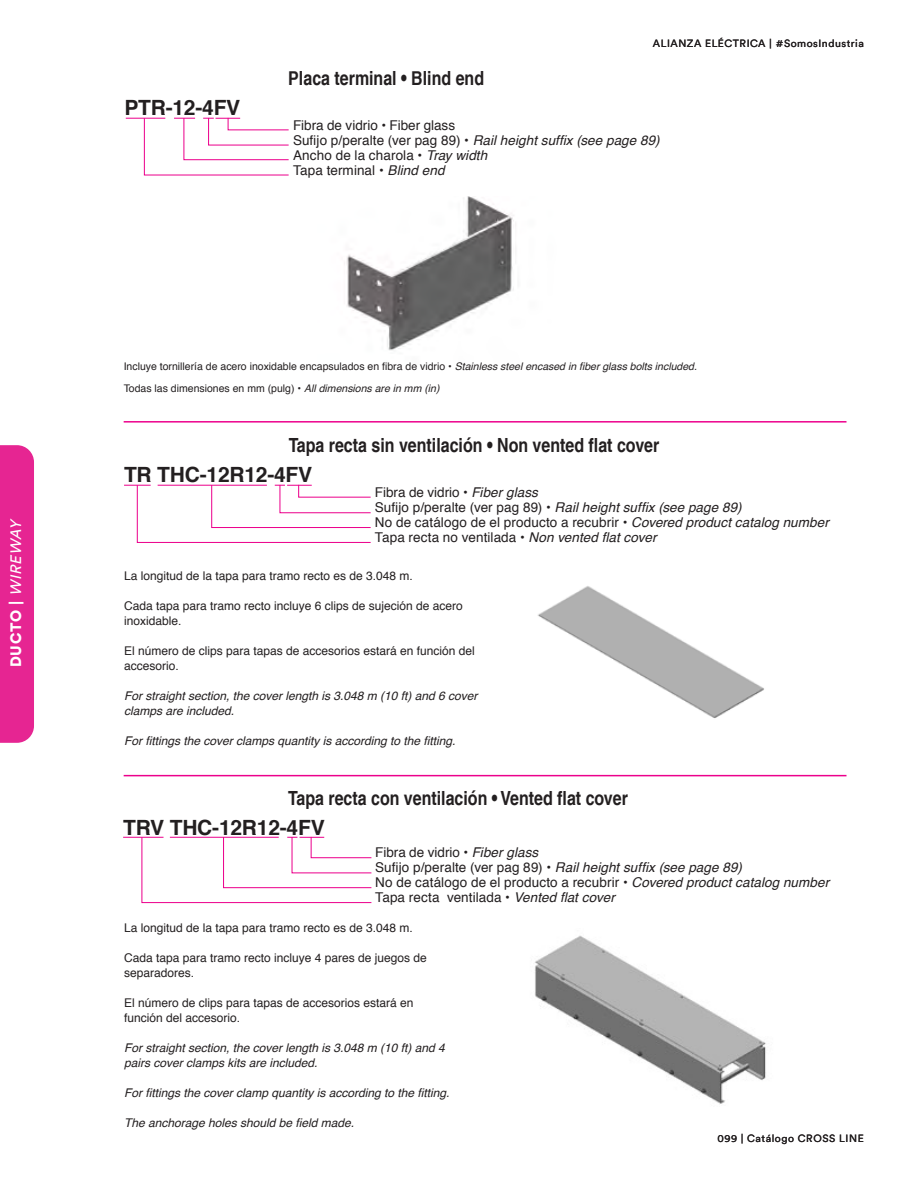
<style>
.page{position:relative;width:918px;height:1188px;background:#fff}
.page>*{position:absolute;margin:0;border:0;box-sizing:border-box;transform-origin:0 0}
.t1{font:700 21px "Helvetica";letter-spacing:-.01em;color:#231f20}
.t2{font:700 condensed 19.5px "Helvetica LT";color:#231f20}
.t3{font:italic 15px "Circular Std";color:#fff}
.t4{font:13.5px/15px "Helvetica";letter-spacing:.005em;color:#231f20}
.t5{font:12px/15px "Helvetica";color:#231f20}
.t6{font:italic 12px/15px "Helvetica";color:#231f20}
.t7{font:10.5px/22.5px "Helvetica";color:#231f20}
.t8{font:10.5px "Circular Std";letter-spacing:.05em;color:#231f20}
.s1{font-weight:900;font-style:normal}
.s2{font-style:italic}
</style>
<div class="page">
<div style="left:0;top:445px;width:34px;height:298px;background:#e62592"></div>
<img style="left:344px;top:197px;width:172px;height:154px">
<img style="left:537px;top:586px;width:227px;height:132px">
<img style="left:535px;top:935px;width:231px;height:169px">
<hr style="left:124px;top:421px;width:723px;height:2px;background:#ec008c">
<hr style="left:124px;top:775px;width:723px;height:1px;background:#ec008c">
<hr style="left:126px;top:118px;width:39px;height:1px;background:#ec008c">
<svg style="left:143px;top:117px;width:146px;height:59px"></svg>
<svg style="left:124px;top:484px;width:247px;height:59px"></svg>
<hr style="left:123px;top:837px;width:41px;height:1px;background:#ec008c">
<svg style="left:141px;top:836px;width:231px;height:68px"></svg>
<p class="t3" style="left:7px;top:667px;width:152px;rotate:-90deg"><span class="s1">D U C T O |</span> WIREWAY</p>
<h1 class="t1" style="left:124px;top:91px;width:117px">PTR-12-4FV</h1>
<h2 class="t2" style="left:288px;top:66px;width:197px">Placa terminal • Blind end</h2>
<p class="t8" style="left:653px;top:37px;width:213px">ALIANZA ELÉCTRICA | #SomosIndustria</p>
<p class="t4" style="left:293px;top:118px;width:368px">Fibra de vidrio • Fiber glass<br>Sufijo p/peralte (ver pag 89) • <span class="s2">Rail height suffix (see page 89)<br></span>Ancho de la charola • <span class="s2">Tray width<br></span>Tapa terminal • <span class="s2">Blind end</span></p>
<p class="t7" style="left:124px;top:355px;width:575px">Incluye tornillería de acero inoxidable encapsulados en fibra de vidrio • <span class="s2">Stainless steel encased in fiber glass bolts included.<br></span>Todas las dimensiones en mm (pulg) • <span class="s2">All dimensions are in mm (in)</span></p>
<h2 class="t2" style="left:289px;top:434px;width:372px">Tapa recta sin ventilación • Non vented flat cover</h2>
<h1 class="t1" style="left:124px;top:458px;width:190px">TR THC-12R12-4FV</h1>
<p class="t4" style="left:375px;top:486px;width:456px">Fibra de vidrio • <span class="s2">Fiber glass<br></span>Sufijo p/peralte (ver pag 89) • <span class="s2">Rail height suffix (see page 89)<br></span>No de catálogo de el producto a recubrir • <span class="s2">Covered product catalog number </span>Tapa recta no ventilada • <span class="s2">Non vented flat cover</span></p>
<p class="t5" style="left:124px;top:569px;width:290px">La longitud de la tapa para tramo recto es de 3.048 m.</p>
<p class="t5" style="left:124px;top:599px;width:340px">Cada tapa para tramo recto incluye 6 clips de sujeción de acero inoxidable.</p>
<p class="t5" style="left:124px;top:644px;width:352px">El número de clips para tapas de accesorios estará en función del accesorio.</p>
<p class="t6" style="left:124px;top:689px;width:355px">For straight section, the cover length is 3.048 m (10 ft) and 6 cover clamps are included.</p>
<p class="t6" style="left:124px;top:734px;width:333px">For fittings the cover clamps quantity is according to the fitting.</p>
<h2 class="t2" style="left:288px;top:786px;width:341px">Tapa recta con ventilación • Vented flat cover</h2>
<h1 class="t1" style="left:123px;top:811px;width:203px">TRV THC-12R12-4FV</h1>
<p class="t4" style="left:375px;top:846px;width:456px">Fibra de vidrio • <span class="s2">Fiber glass<br></span>Sufijo p/peralte (ver pag 89) • <span class="s2">Rail height suffix (see page 89)<br></span>No de catálogo de el producto a recubrir • <span class="s2">Covered product catalog number </span>Tapa recta ventilada • <span class="s2">Vented flat cover</span></p>
<p class="t5" style="left:124px;top:921px;width:290px">La longitud de la tapa para tramo recto es de 3.048 m.</p>
<p class="t5" style="left:124px;top:951px;width:304px">Cada tapa para tramo recto incluye 4 pares de juegos de separadores.</p>
<p class="t5" style="left:124px;top:996px;width:291px">El número de clips para tapas de accesorios estará en función del accesorio.</p>
<p class="t6" style="left:124px;top:1041px;width:322px">For straight section, the cover length is 3.048 m (10 ft) and 4 pairs cover clamps kits are included.</p>
<p class="t6" style="left:124px;top:1086px;width:327px">For fittings the cover clamp quantity is according to the fitting.</p>
<p class="t6" style="left:124px;top:1116px;width:232px">The anchorage holes should be field made.</p>
<p class="t8" style="left:717px;top:1132px;width:148px">099 | Catálogo CROSS LINE</p>
</div>
